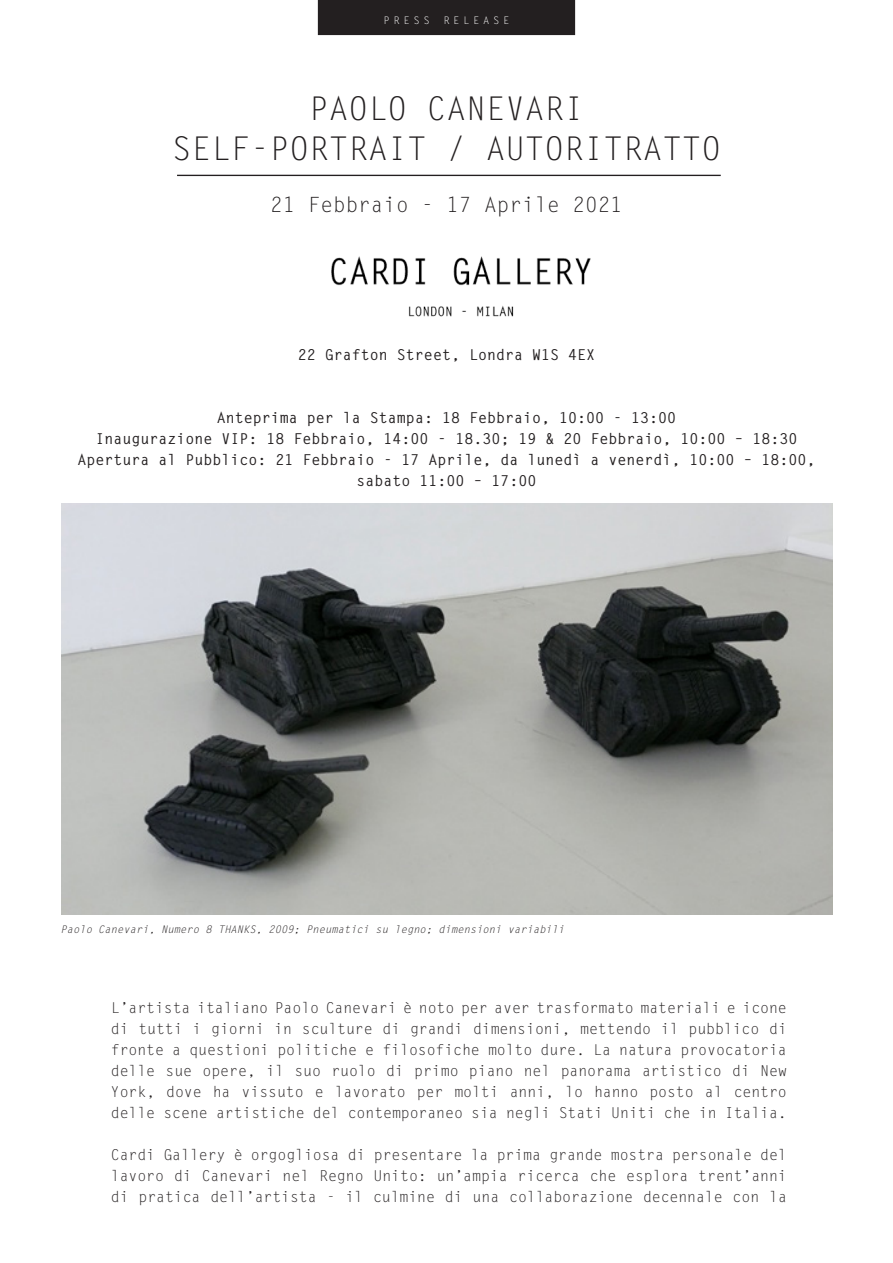
<style>
.page{position:relative;width:893px;height:1263px;background:#fff}
.page>*{position:absolute;margin:0;border:0;box-sizing:border-box;transform-origin:0 0}
.t1{font:32.7px "Letter Gothic Std";color:#231f20}
.t2{font:21px "Letter Gothic Std";color:#231f20}
.t3{font:15px/21px "Letter Gothic Std";letter-spacing:-.01em;color:#231f20;text-align:justify}
.t4{font:700 15px "Letter Gothic Std";color:#231f20}
.t5{font:italic 10.5px "Letter Gothic Std";color:#231f20}
.t6{font:10.5px "Letter Gothic Std";letter-spacing:.35em;color:#fff}
</style>
<div class="page">
<hr style="left:177px;top:175px;width:544px;height:1px;background:#231f20">
<div style="left:318px;top:0;width:257px;height:35px;background:#231f20"></div>
<img style="left:61px;top:504px;width:771px;height:410px">
<img style="left:331px;top:256px;width:260px;height:61px">
<p class="t6" style="left:383px;top:14px;width:48px">PRESS</p>
<p class="t6" style="left:443px;top:14px;width:68px">RELEASE</p>
<p class="t1" style="left:309px;top:90px;width:276px">PAOLO CANEVARI</p>
<p class="t1" style="left:172px;top:129px;width:551px">SELF-PORTRAIT / AUTORITRATTO</p>
<p class="t2" style="left:270px;top:193px;width:354px">21 Febbraio - 17 Aprile 2021</p>
<p class="t4" style="left:298px;top:345px;width:299px">22 Grafton Street, Londra W1S 4EX</p>
<p class="t4" style="left:217px;top:408px;width:461px">Anteprima per la Stampa: 18 Febbraio, 10:00 - 13:00</p>
<p class="t4" style="left:95px;top:429px;width:703px">Inaugurazione VIP: 18 Febbraio, 14:00 - 18.30; 19 &amp; 20 Febbraio, 10:00 – 18:30</p>
<p class="t4" style="left:77px;top:450px;width:739px">Apertura al Pubblico: 21 Febbraio - 17 Aprile, da lunedì a venerdì, 10:00 – 18:00,</p>
<p class="t4" style="left:356px;top:471px;width:182px">sabato 11:00 – 17:00</p>
<p class="t5" style="left:61px;top:923px;width:505px">Paolo Canevari, Numero 8 THANKS, 2009; Pneumatici su legno; dimensioni variabili</p>
<p class="t3" style="left:111px;top:997px;width:678px">L’artista italiano Paolo Canevari è noto per aver trasformato materiali e icone di tutti i giorni in sculture di grandi dimensioni, mettendo il pubblico di fronte a questioni politiche e filosofiche molto dure. La natura provocatoria delle sue opere, il suo ruolo di primo piano nel panorama artistico di New York, dove ha vissuto e lavorato per molti anni, lo hanno posto al centro delle scene artistiche del contemporaneo sia negli Stati Uniti che in Italia.</p>
<p class="t3" style="left:111px;top:1144px;width:678px">Cardi Gallery è orgogliosa di presentare la prima grande mostra personale del lavoro di Canevari nel Regno Unito: un’ampia ricerca che esplora trent’anni di pratica dell’artista - il culmine di una collaborazione decennale con la</p>
</div>
